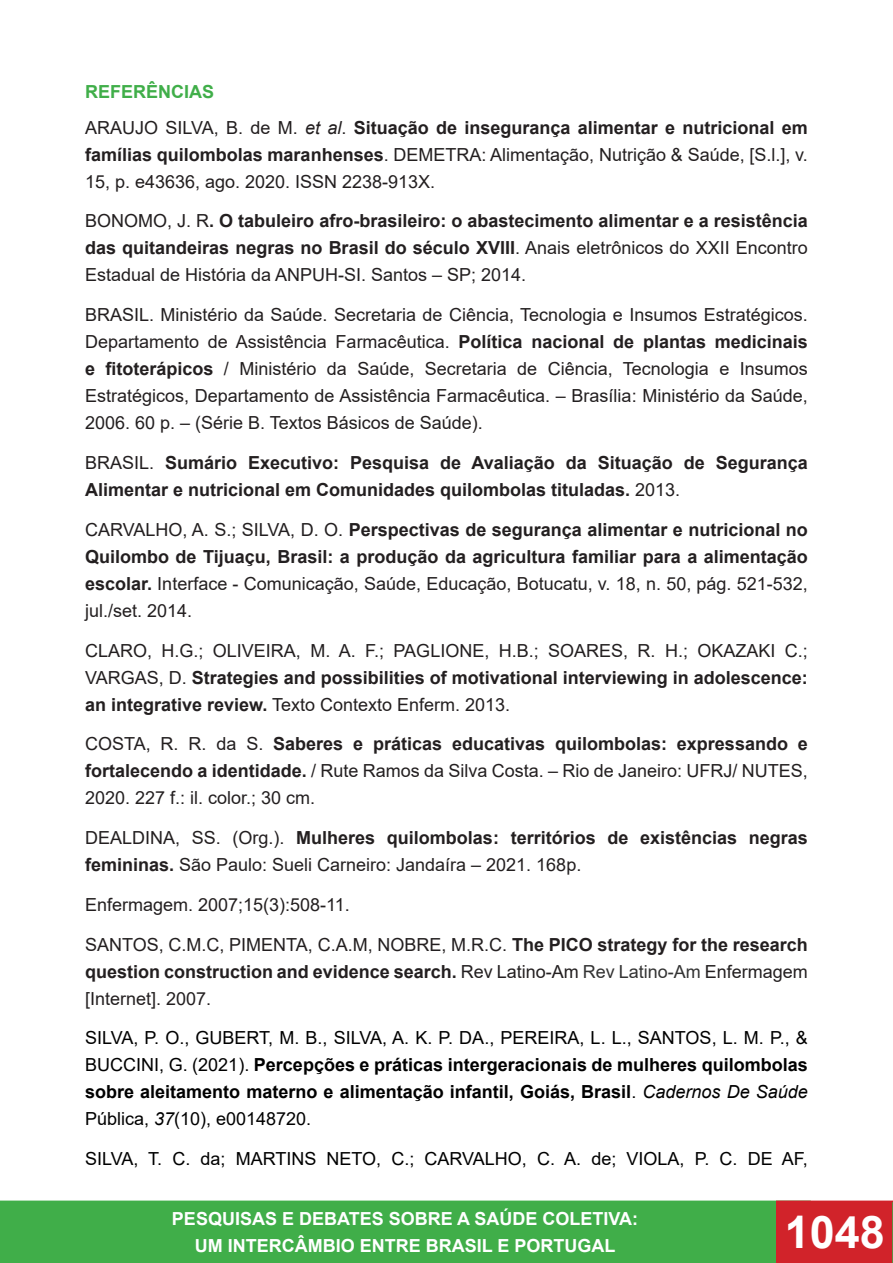
<style>
.page{position:relative;width:893px;height:1263px;background:#fff}
.page>*{position:absolute;margin:0;border:0;box-sizing:border-box;transform-origin:0 0}
.t1{font:700 45px "Arial";color:#fff}
.t2{font:18px/27px "Arial";color:#231f20;text-align:justify}
.t3{font:700 18px/27px "Arial";color:#231f20;text-align:justify}
.t4{font:700 18px/27px "Arial";color:#000;text-align:justify}
.t5{font:700 18px/26.5px "Arial";color:#fff;text-align:center}
.t6{font:18px "Arial";color:#000}
.t7{font:700 18px "Arial";color:#40ae49}
.s1{font-style:italic}
.s2{font-weight:700}
.s3{font-weight:400}
.s4{color:#333}
.s5{font-weight:400;font-style:italic}
</style>
<div class="page">
<div style="left:0;top:1201px;width:810px;height:62px;background:#40ae49"></div>
<div style="left:0;top:1200px;width:811px;height:63px;border:2px solid #40ae49"></div>
<div style="left:777px;top:1201px;width:116px;height:61px;background:#d1232a"></div>
<div style="left:776px;top:1200px;width:117px;height:63px;border:2px solid #d1232a"></div>
<svg style="left:892px;top:1202px;width:1px;height:61px"></svg>
<p class="t7" style="left:85px;top:79px;width:131px">REFERÊNCIAS</p>
<p class="t2" style="left:85px;top:114px;width:724px">ARAUJO SILVA, B. de M. <span class="s1">et al</span>. <span class="s2">Situação de insegurança alimentar e nutricional em famílias quilombolas maranhenses</span>. DEMETRA: Alimentação, Nutrição &amp; Saúde, [S.l.], v.<br>15, p. e43636, ago. 2020. ISSN 2238-913X.</p>
<p class="t3" style="left:85px;top:208px;width:724px"><span class="s3">BONOMO, J. R</span>. O tabuleiro afro-brasileiro: o abastecimento alimentar e a resistência das quitandeiras negras no Brasil do século XVIII<span class="s3">. Anais eletrônicos do XXII Encontro Estadual de História da ANPUH-SI. Santos – SP; 2014.</span></p>
<p class="t2" style="left:85px;top:301px;width:724px">BRASIL. Ministério da Saúde. Secretaria de Ciência, Tecnologia e Insumos Estratégicos.<br>Departamento de Assistência Farmacêutica. <span class="s2">Política nacional de plantas medicinais e fitoterápicos</span> / Ministério da Saúde, Secretaria de Ciência, Tecnologia e Insumos Estratégicos, Departamento de Assistência Farmacêutica. – Brasília: Ministério da Saúde, 2006. 60 p. – (Série B. Textos Básicos de Saúde).</p>
<p class="t3" style="left:85px;top:449px;width:724px"><span class="s3">BRASIL.</span> Sumário Executivo: Pesquisa de Avaliação da Situação de Segurança<br>Alimentar e nutricional em Comunidades quilombolas tituladas. <span class="s3">2013.</span></p>
<p class="t3" style="left:85px;top:516px;width:724px"><span class="s3">CARVALHO, A. S.; SILVA, D. O.</span> Perspectivas de segurança alimentar e nutricional no Quilombo de Tijuaçu, Brasil: a produção da agricultura familiar para a alimentação escolar. <span class="s3">Interface - Comunicação, Saúde, Educação, Botucatu, v. 18, n. 50, pág. 521-532, jul./set. 2014.</span></p>
<p class="t2" style="left:85px;top:636px;width:724px">CLARO, H.G.; OLIVEIRA, M. A. F.; PAGLIONE, H.B.; SOARES, R. H.; OKAZAKI C.; VARGAS, D. <span class="s2">Strategies and possibilities of motivational interviewing in adolescence: an integrative review.</span> Texto Contexto Enferm. 2013.</p>
<p class="t2" style="left:85px;top:730px;width:724px">COSTA, R. R. da S. <span class="s2">Saberes e práticas educativas quilombolas: expressando e fortalecendo a identidade.</span> / Rute Ramos da Silva Costa. – Rio de Janeiro: UFRJ/ NUTES, 2020. 227 f.: il. color.; 30 cm.</p>
<p class="t2" style="left:85px;top:824px;width:724px">DEALDINA, SS. (Org.). <span class="s2">Mulheres quilombolas: territórios de existências negras femininas.</span> São Paulo: Sueli Carneiro: Jandaíra – 2021. 168p.</p>
<p class="t2" style="left:85px;top:891px;width:266px">Enfermagem. 2007;15(3):508-11.</p>
<p class="t2" style="left:85px;top:931px;width:724px">SANTOS, C.M.C, PIMENTA, C.A.M, NOBRE, M.R.C. <span class="s2">The PICO strategy for the research question construction and evidence search.</span> Rev Latino-Am <span class="s4">Rev Latino-Am</span> Enfermagem [Internet]. 2007.</p>
<p class="t4" style="left:85px;top:1025px;width:724px"><span class="s3">SILVA, P. O., GUBERT, M. B., SILVA, A. K. P. DA., PEREIRA, L. L., SANTOS, L. M. P., &amp; BUCCINI, G. (2021).</span> Percepções e práticas intergeracionais de mulheres quilombolas sobre aleitamento materno e alimentação infantil, Goiás, Brasil<span class="s3">.</span> <span class="s5">Cadernos De Saúde </span><span class="s3">Pública,</span> <span class="s5">37</span><span class="s3">(10), e00148720.</span></p>
<p class="t6" style="left:85px;top:1146px;width:724px">SILVA, T. C. da; MARTINS NETO, C.; CARVALHO, C. A. de; VIOLA, P. C. DE AF,</p>
<p class="t5" style="left:172px;top:1206px;width:468px">PESQUISAS E DEBATES SOBRE A SAÚDE COLETIVA:<br>UM INTERCÂMBIO ENTRE BRASIL E PORTUGAL</p>
<h1 class="t1" style="left:785px;top:1200px;width:102px">1048</h1>
</div>
